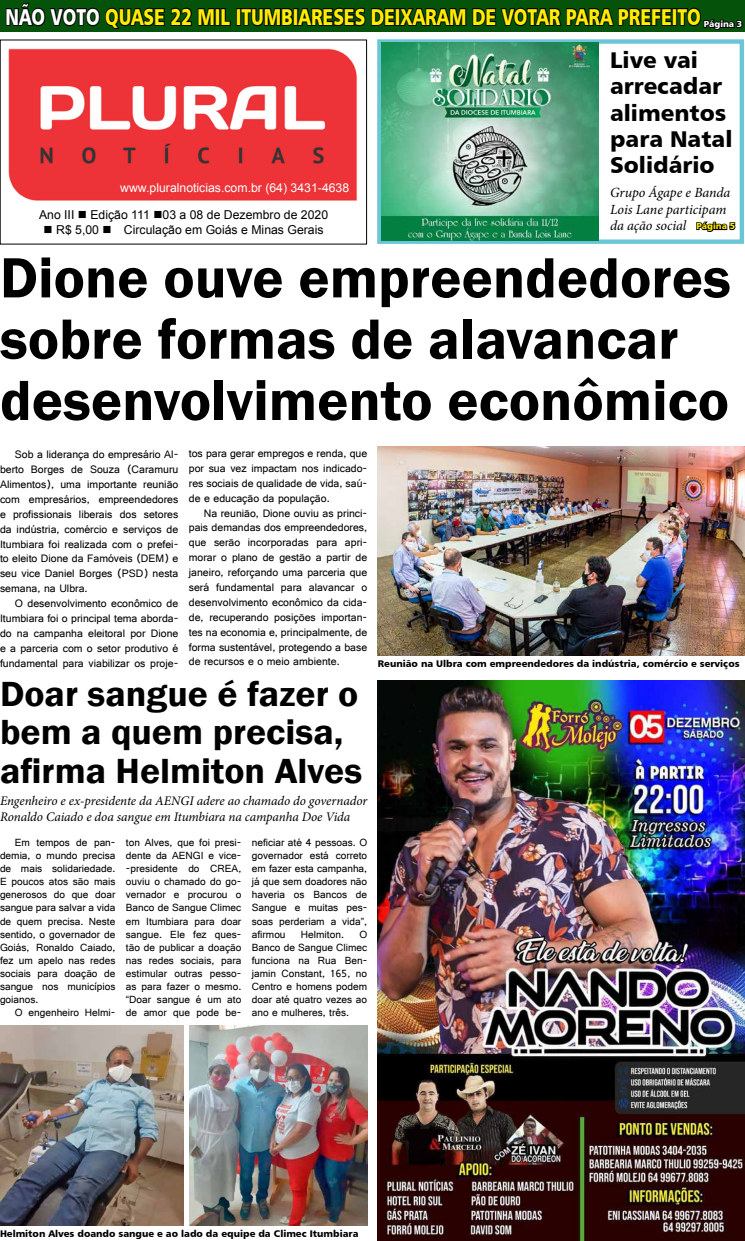
<style>
.page{position:relative;width:745px;height:1241px;background:#fff}
.page>*{position:absolute;margin:0;border:0;box-sizing:border-box;transform-origin:0 0}
.t1{font:600 58.62px/61.2px "Franklin Gothic";color:#000}
.t2{font:600 35.88px/38.5px "Franklin Gothic";color:#000;scale:1.05 1}
.t3{font:22.93px "Humanist 777 BT Black B";color:#ffed00;scale:.77 1}
.t4{font:22.75px/26.2px "Humanist 777 BT Black B";color:#000}
.t5{font:italic 14px/16.8px "Minion Pro";letter-spacing:-.005em;color:#000}
.t6{font:italic 13.12px/15.8px "Minion Pro";letter-spacing:-.005em;color:#000}
.t7{font:12.25px "Arial";color:#000}
.t8{font:12.25px "Arial";color:#fff}
.t9{font:11.38px/14.9px "Gautami";color:#000;text-align:justify}
.t10{font:10.94px/13.1px "Gautami";color:#000;text-align:justify}
.t11{font:9.62px "Humanist 777 BT Black B";color:#000}
.t12{font:8.75px "Humanist 777 BT Black B";color:#fff}
.s1{color:#fff}
.s2{font-family:"Humanist 777 BT Black B";font-style:normal;font-size:8.75px;color:#ffed00}
</style>
<div class="page">
<img style="left:377px;top:680px;width:367px;height:560px">
<img style="left:8px;top:48px;width:350px;height:152px">
<svg style="left:2px;top:0;width:229px;height:57px"></svg>
<div style="left:236px;top:8px;width:5px;height:18px;border:2px solid #000"></div>
<svg style="left:240px;top:0;width:503px;height:31px;background:#033807"></svg>
<div style="left:377px;top:39px;width:366px;height:205px;border:4px solid #6ac5d6"></div>
<svg style="left:696px;top:221px;width:40px;height:11px"></svg>
<img style="left:0;top:1025px;width:183px;height:199px">
<img style="left:190px;top:1025px;width:177px;height:199px">
<img style="left:381px;top:43px;width:217px;height:197px">
<img style="left:377px;top:446px;width:367px;height:209px">
<h3 class="t3" style="left:6px;top:2px;width:903px"><span class="s1">NÃO VOTO</span> QUASE 22 MIL ITUMBIARESES DEIXARAM DE VOTAR PARA PREFEITO</h3>
<p class="t12" style="left:703px;top:18px;width:40px">Página 3</p>
<h3 class="t4" style="left:609px;top:46px;width:124px">Live vai arrecadar alimentos para Natal<br>Solidário</h3>
<p class="t5" style="left:609px;top:184px;width:126px">Grupo Ágape e Banda<br>Lois Lane participam da ação social <span class="s2">Página 5</span></p>
<p class="t8" style="left:120px;top:179px;width:230px">www.pluralnoticias.com.br (64) 3431-4638</p>
<p class="t7" style="left:39px;top:207px;width:290px">Ano III ■ Edição 111 ■03 a 08 de Dezembro de 2020</p>
<p class="t7" style="left:44px;top:222px;width:281px">■ R$ 5,00 ■ Circulação em Goiás e Minas Gerais</p>
<h1 class="t1" style="left:0;top:248px;width:732px">Dione ouve empreendedores sobre formas de alavancar desenvolvimento econômico</h1>
<p class="t9" style="left:0;top:447px;width:180px;text-indent:15px">Sob a liderança do empresário Al&shy;berto Borges de Souza (Caramuru Alimentos), uma importante reunião com empresários, empreendedores e profissionais liberais dos setores da indústria, comércio e serviços de Itumbiara foi realizada com o prefei&shy;to eleito Dione da Famóveis (DEM) e seu vice Daniel Borges (PSD) nesta semana, na Ulbra.</p>
<p class="t9" style="left:0;top:595px;width:180px;text-indent:15px">O desenvolvimento econômico de Itumbiara foi o principal tema aborda&shy;do na campanha eleitoral por Dione e a parceria com o setor produtivo é fundamental para viabilizar os proje-</p>
<p class="t9" style="left:189px;top:445px;width:180px">tos para gerar empregos e renda, que por sua vez impactam nos indicado&shy;res sociais de qualidade de vida, saú&shy;de e educação da população.</p>
<p class="t9" style="left:189px;top:505px;width:180px;text-indent:15px">Na reunião, Dione ouviu as princi&shy;pais demandas dos empreendedores, que serão incorporadas para apri&shy;morar o plano de gestão a partir de janeiro, reforçando uma parceria que será fundamental para alavancar o desenvolvimento econômico da cida&shy;de, recuperando posições importan&shy;tes na economia e, principalmente, de forma sustentável, protegendo a base de recursos e o meio ambiente.</p>
<p class="t11" style="left:377px;top:657px;width:363px">Reunião na Ulbra com empreendedores da indústria, comércio e serviços</p>
<h2 class="t2" style="left:0;top:675px;width:346px">Doar sangue é fazer o bem a quem precisa, afirma Helmiton Alves</h2>
<p class="t6" style="left:0;top:793px;width:368px">Engenheiro e ex-presidente da AENGI adere ao chamado do governador<br>Ronaldo Caiado e doa sangue em Itumbiara na campanha Doe Vida</p>
<p class="t10" style="left:0;top:835px;width:117px;text-indent:15px">Em tempos de pan&shy;demia, o mundo precisa de mais solidariedade.<br>E poucos atos são mais generosos do que doar sangue para salvar a vida de quem precisa. Neste sentido, o governador de Goiás, Ronaldo Caiado, fez um apelo nas redes sociais para doação de sangue nos municípios goianos.</p>
<p class="t10" style="left:15px;top:1005px;width:102px">O engenheiro Helmi-</p>
<p class="t10" style="left:126px;top:835px;width:117px">ton Alves, que foi presi&shy;dente da AENGI e vice--presidente do CREA, ouviu o chamado do go&shy;vernador e procurou o Banco de Sangue Climec em Itumbiara para doar sangue. Ele fez ques&shy;tão de publicar a doação nas redes sociais, para estimular outras pesso&shy;as para fazer o mesmo. “Doar sangue é um ato de amor que pode be-</p>
<p class="t10" style="left:252px;top:835px;width:117px">neficiar até 4 pessoas. O governador está correto em fazer esta campanha, já que sem doadores não haveria os Bancos de Sangue e muitas pes&shy;soas perderiam a vida”, afirmou</p>
<p class="t10" style="left:252px;top:927px;width:117px;text-indent:107px">O Banco de Sangue Climec funciona na Rua Ben&shy;jamin Constant, 165, no Centro e homens podem doar até quatro vezes ao ano e mulheres, três.</p>
<p class="t10" style="left:301px;top:927px;width:44px">Helmiton.</p>
<p class="t11" style="left:0;top:1227px;width:360px">Helmiton Alves doando sangue e ao lado da equipe da Climec Itumbiara</p>
</div>
